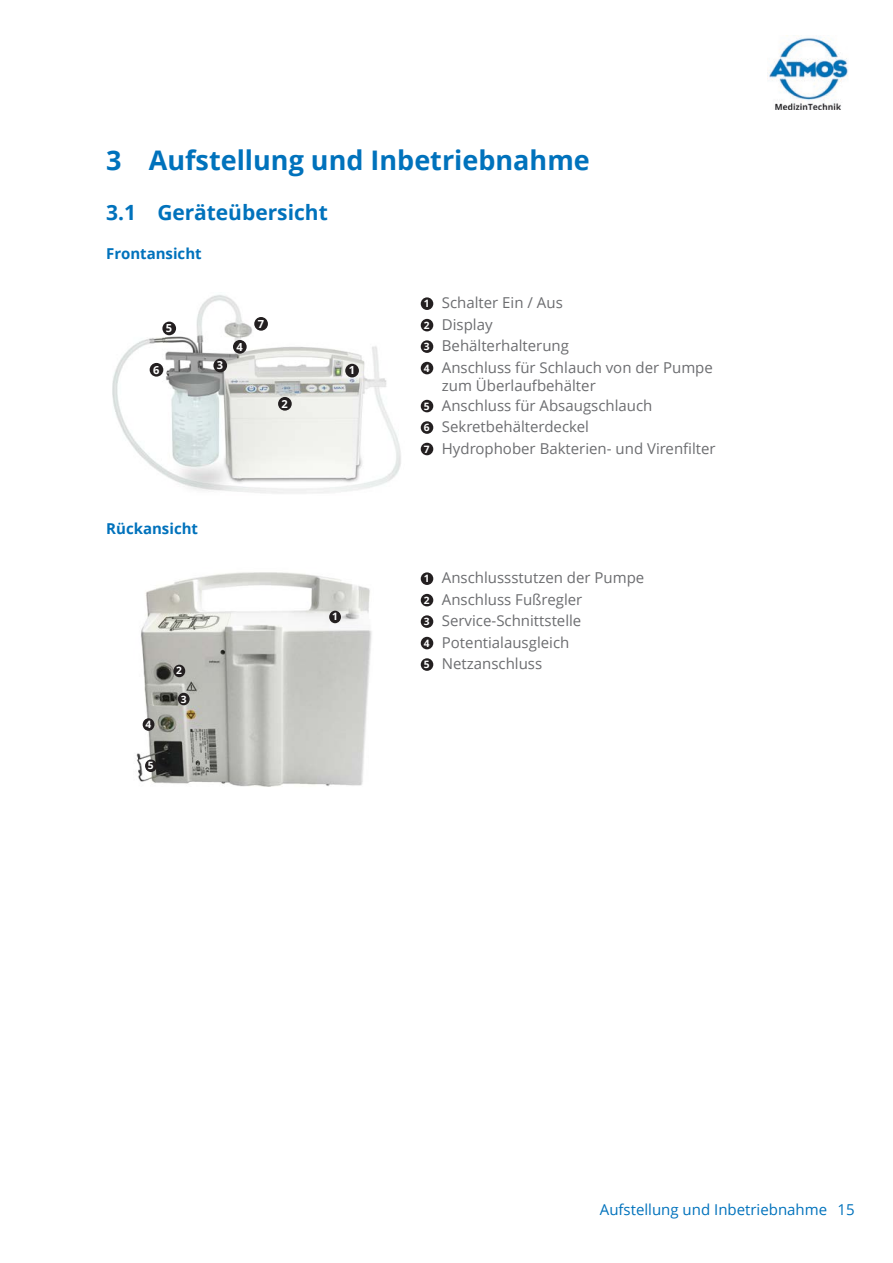
<style>
.page{position:relative;width:893px;height:1263px;background:#fff}
.page>*{position:absolute;margin:0;border:0;box-sizing:border-box;transform-origin:0 0}
.t1{font:700 27px "Open Sans";color:#0072bc}
.t2{font:700 21px "Open Sans";color:#0072bc}
.Information{font:15px/18px "Open Sans";color:#6c6d70}
.t3{font:15px "Open Sans";color:#0072bc}
.Zwischenüberschrift{font:700 15px "Open Sans";color:#0072bc}
.Positionsnummer{font:700 11.1px "Open Sans";color:#fff}
.Positionsnummer-2{font:700 10.2px "Open Sans";color:#fff}
</style>
<div class="page">
<img style="left:767px;top:35px;width:81px;height:75px">
<img style="left:112px;top:295px;width:289px;height:199px">
<div style="left:162px;top:322px;width:14px;height:13px;background:#231f20;border-radius:50%"></div>
<div style="left:233px;top:340px;width:14px;height:14px;background:#231f20;border-radius:50%"></div>
<div style="left:150px;top:363px;width:13px;height:14px;background:#231f20;border-radius:50%"></div>
<div style="left:254px;top:317px;width:14px;height:14px;background:#231f20;border-radius:50%"></div>
<div style="left:345px;top:364px;width:14px;height:13px;background:#231f20;border-radius:50%"></div>
<div style="left:278px;top:397px;width:14px;height:14px;background:#231f20;border-radius:50%"></div>
<div style="left:213px;top:359px;width:14px;height:13px;background:#231f20;border-radius:50%"></div>
<div style="left:421px;top:297px;width:12px;height:13px;background:#231f20;border-radius:50%"></div>
<div style="left:421px;top:319px;width:12px;height:12px;background:#231f20;border-radius:50%"></div>
<div style="left:421px;top:340px;width:12px;height:13px;background:#231f20;border-radius:50%"></div>
<div style="left:421px;top:362px;width:12px;height:12px;background:#231f20;border-radius:50%"></div>
<div style="left:421px;top:400px;width:12px;height:12px;background:#231f20;border-radius:50%"></div>
<div style="left:421px;top:421px;width:12px;height:13px;background:#231f20;border-radius:50%"></div>
<div style="left:421px;top:443px;width:12px;height:12px;background:#231f20;border-radius:50%"></div>
<img style="left:136px;top:572px;width:236px;height:215px">
<div style="left:145px;top:759px;width:12px;height:13px;background:#231f20;border-radius:50%"></div>
<div style="left:143px;top:718px;width:11px;height:13px;background:#231f20;border-radius:50%"></div>
<div style="left:178px;top:693px;width:12px;height:12px;background:#231f20;border-radius:50%"></div>
<div style="left:173px;top:665px;width:12px;height:12px;background:#231f20;border-radius:50%"></div>
<div style="left:329px;top:611px;width:12px;height:12px;background:#231f20;border-radius:50%"></div>
<div style="left:421px;top:572px;width:12px;height:13px;background:#231f20;border-radius:50%"></div>
<div style="left:421px;top:594px;width:12px;height:12px;background:#231f20;border-radius:50%"></div>
<div style="left:421px;top:615px;width:12px;height:13px;background:#231f20;border-radius:50%"></div>
<div style="left:421px;top:637px;width:12px;height:12px;background:#231f20;border-radius:50%"></div>
<div style="left:421px;top:658px;width:12px;height:13px;background:#231f20;border-radius:50%"></div>
<p class="t1" style="left:106px;top:141px;width:485px">3 Aufstellung und Inbetriebnahme</p>
<p class="t2" style="left:106px;top:198px;width:223px">3.1 Geräteübersicht</p>
<p class="Zwischenüberschrift" style="left:106px;top:243px;width:97px">Frontansicht</p>
<p class="Positionsnummer" style="left:166px;top:320px;width:8px">5</p>
<p class="Positionsnummer" style="left:153px;top:362px;width:8px">6</p>
<p class="Positionsnummer" style="left:217px;top:357px;width:8px">3</p>
<p class="Positionsnummer" style="left:236px;top:339px;width:8px">4</p>
<p class="Positionsnummer" style="left:258px;top:316px;width:8px">7</p>
<p class="Positionsnummer" style="left:282px;top:396px;width:8px">2</p>
<p class="Positionsnummer" style="left:349px;top:363px;width:8px">1</p>
<p class="Zwischenüberschrift" style="left:106px;top:518px;width:93px">Rückansicht</p>
<p class="Positionsnummer-2" style="left:176px;top:663px;width:7px">2</p>
<p class="Positionsnummer-2" style="left:146px;top:717px;width:7px">4</p>
<p class="Positionsnummer-2" style="left:148px;top:758px;width:7px">5</p>
<p class="Positionsnummer-2" style="left:181px;top:692px;width:7px">3</p>
<p class="Positionsnummer-2" style="left:332px;top:609px;width:7px">1</p>
<p class="Positionsnummer-2" style="left:424px;top:296px;width:7px">1</p>
<p class="Information" style="left:442px;top:294px;width:122px">Schalter Ein / Aus</p>
<p class="Positionsnummer-2" style="left:424px;top:318px;width:7px">2</p>
<p class="Information" style="left:442px;top:315px;width:52px">Display</p>
<p class="Positionsnummer-2" style="left:424px;top:339px;width:7px">3</p>
<p class="Information" style="left:442px;top:337px;width:129px">Behälterhalterung</p>
<p class="Positionsnummer-2" style="left:424px;top:361px;width:7px">4</p>
<p class="Information" style="left:442px;top:358px;width:273px">Anschluss für Schlauch von der Pumpe zum Überlaufbehälter</p>
<p class="Positionsnummer-2" style="left:424px;top:399px;width:7px">5</p>
<p class="Information" style="left:442px;top:396px;width:212px">Anschluss für Absaugschlauch</p>
<p class="Positionsnummer-2" style="left:424px;top:420px;width:7px">6</p>
<p class="Information" style="left:442px;top:417px;width:149px">Sekretbehälterdeckel</p>
<p class="Positionsnummer-2" style="left:424px;top:442px;width:7px">7</p>
<p class="Information" style="left:442px;top:439px;width:275px">Hydrophober Bakterien- und Virenfilter</p>
<p class="Positionsnummer-2" style="left:424px;top:571px;width:7px">1</p>
<p class="Information" style="left:442px;top:569px;width:204px">Anschlussstutzen der Pumpe</p>
<p class="Positionsnummer-2" style="left:424px;top:593px;width:7px">2</p>
<p class="Information" style="left:442px;top:590px;width:142px">Anschluss Fußregler</p>
<p class="Positionsnummer-2" style="left:424px;top:614px;width:7px">3</p>
<p class="Information" style="left:442px;top:612px;width:141px">Service-Schnittstelle</p>
<p class="Positionsnummer-2" style="left:424px;top:636px;width:7px">4</p>
<p class="Information" style="left:442px;top:633px;width:129px">Potentialausgleich</p>
<p class="Positionsnummer-2" style="left:424px;top:657px;width:7px">5</p>
<p class="Information" style="left:442px;top:654px;width:102px">Netzanschluss</p>
<p class="t3" style="left:600px;top:1200px;width:256px">Aufstellung und Inbetriebnahme 15</p>
</div>
